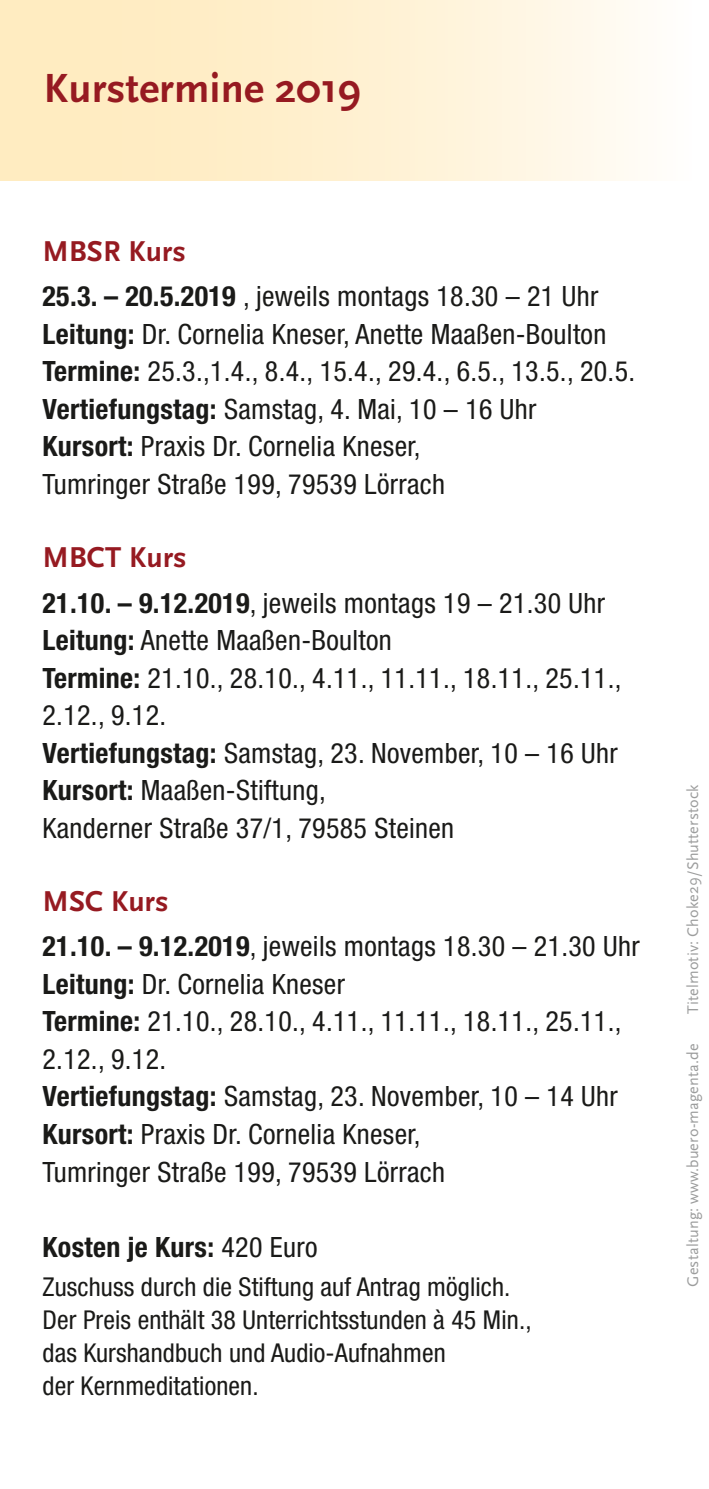
<style>
.page{position:relative;width:709px;height:1489px;background:#fff}
.page>*{position:absolute;margin:0;border:0;box-sizing:border-box;transform-origin:0 0}
.t1{font:700 42.5px "Scala Sans";letter-spacing:.005em;color:#961a21}
.t2{font:700 30px "Scala Sans";letter-spacing:.005em;color:#961a21}
.t3{font:condensed 28px/37.5px "Helvetica Neue LT Std";letter-spacing:.01em;color:#1a1a18}
.t4{font:700 condensed 28px "Helvetica Neue LT Std";letter-spacing:.01em;color:#1a1a18}
.t5{font:condensed 26px/33px "Helvetica Neue LT Std";letter-spacing:.005em;color:#1a1a18}
.t6{font:16px "Scala Sans";letter-spacing:.01em;color:#9c9d9d}
.s1{font-weight:700}
.s2{font-weight:400}
</style>
<div class="page">
<div style="left:0;top:0;width:691px;height:181px;background:linear-gradient(to right,#ffe9b7,#fffbf4)"></div>
<hr style="left:0;top:0;width:1px;height:181px;background:#ffecc1">
<h1 class="t1" style="left:44px;top:65px;width:319px">Kurstermine 2019</h1>
<p class="t2" style="left:43px;top:235px;width:145px">MBSR Kurs</p>
<p class="t3" style="left:43px;top:277px;width:594px"><span class="s1">25.3. – 20.5.2019</span> , jeweils montags 18.30 – 21 Uhr <span class="s1">Leitung:</span> Dr. Cornelia Kneser, Anette Maaßen-Boulton <span class="s1">Termine:</span> 25.3.,1.4., 8.4., 15.4., 29.4., 6.5., 13.5., 20.5.<br><span class="s1">Vertiefungstag:</span> Samstag, 4. Mai, 10 – 16 Uhr<br><span class="s1">Kursort:</span> Praxis Dr. Cornelia Kneser,<br>Tumringer Straße 199, 79539 Lörrach</p>
<p class="t2" style="left:43px;top:541px;width:146px">MBCT Kurs</p>
<p class="t3" style="left:43px;top:583px;width:580px"><span class="s1">21.10. – 9.12.2019</span>, jeweils montags 19 – 21.30 Uhr <span class="s1">Leitung:</span> Anette Maaßen-Boulton<br><span class="s1">Termine:</span> 21.10., 28.10., 4.11., 11.11., 18.11., 25.11., 2.12., 9.12.<br><span class="s1">Vertiefungstag:</span> Samstag, 23. November, 10 – 16 Uhr <span class="s1">Kursort:</span> Maaßen-Stiftung,<br>Kanderner Straße 37/1, 79585 Steinen</p>
<p class="t2" style="left:43px;top:885px;width:128px">MSC Kurs</p>
<p class="t3" style="left:43px;top:927px;width:598px"><span class="s1">21.10. – 9.12.2019</span>, jeweils montags 18.30 – 21.30 Uhr <span class="s1">Leitung:</span> Dr. Cornelia Kneser<br><span class="s1">Termine:</span> 21.10., 28.10., 4.11., 11.11., 18.11., 25.11., 2.12., 9.12.<br><span class="s1">Vertiefungstag:</span> Samstag, 23. November, 10 – 14 Uhr <span class="s1">Kursort:</span> Praxis Dr. Cornelia Kneser,<br>Tumringer Straße 199, 79539 Lörrach</p>
<p class="t4" style="left:43px;top:1230px;width:276px">Kosten je Kurs: <span class="s2">420 Euro</span></p>
<p class="t5" style="left:43px;top:1269px;width:490px">Zuschuss durch die Stiftung auf Antrag möglich.<br>Der Preis enthält 38 Unterrichtsstunden à 45 Min., das Kurshandbuch und Audio-Aufnahmen<br>der Kernmeditationen.</p>
<p class="t6" style="left:684px;top:1013px;width:231px;rotate:-90deg">Titelmotiv: Choke29/Shutterstock</p>
<p class="t6" style="left:684px;top:1286px;width:245px;rotate:-90deg">Gestaltung: www.buero-magenta.de</p>
</div>
